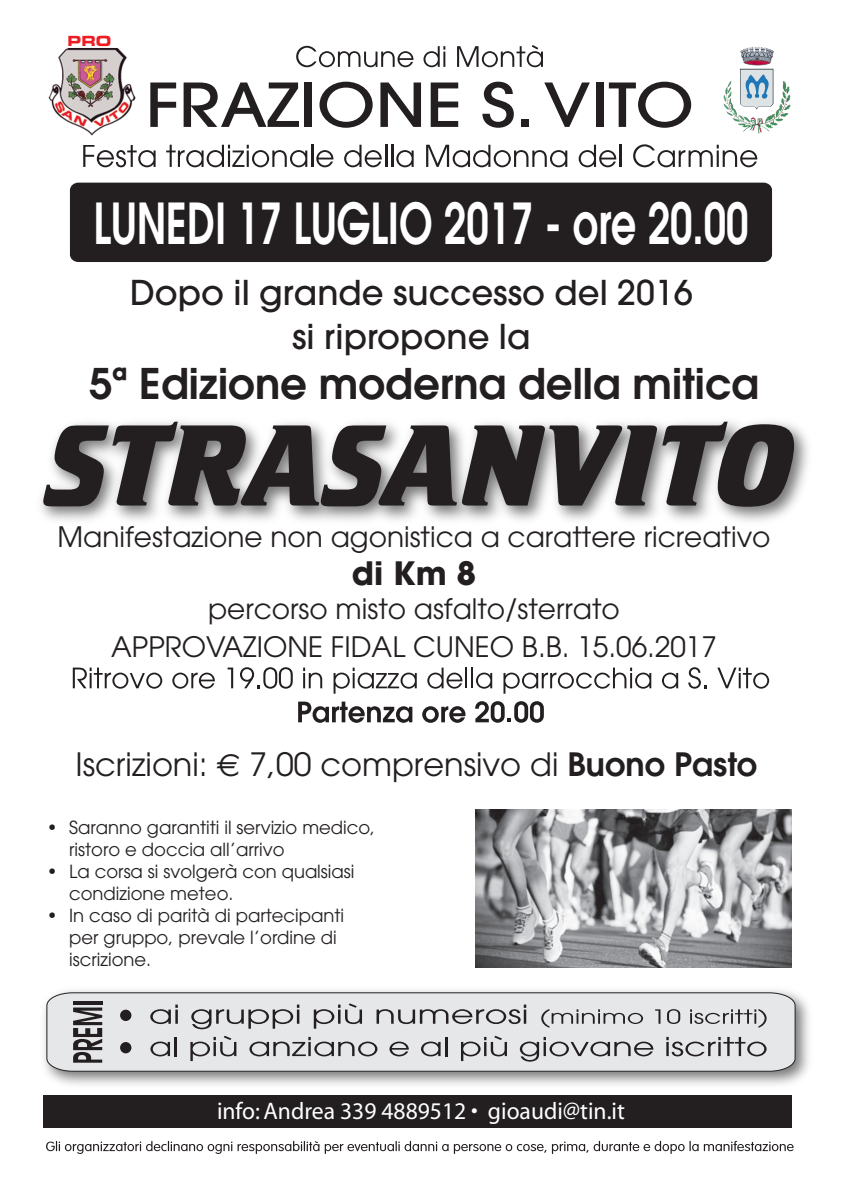
<style>
.page{position:relative;width:842px;height:1191px;background:#fff}
.page>*{position:absolute;margin:0;border:0;box-sizing:border-box;transform-origin:0 0}
.t1{font:600 56px "Avant Garde";color:#fff;scale:.71 1}
.t2{font:600 42px "Avant Garde";color:#231f20}
.t3{font:500 34px/44px "Avant Garde";color:#231f20;text-align:center}
.t4{font:32px "Avant Garde";color:#231f20}
.t5{font:700 32px "Avant Garde";color:#231f20}
.t6{font:28px/38px "Avant Garde";color:#231f20;text-align:center}
.t7{font:600 24px "Myriad Pro";color:#fff}
.t8{font:18px/22px "Avant Garde";color:#231f20}
.t9{font:14px "Eurostile Bold Extended Two";color:#ee1d23}
.s1{font-family:"Euro Sans Std"}
.s2{font-weight:600}
</style>
<div class="page">
<div style="left:70px;top:183px;width:702px;height:79px;background:#231f20;border-radius:8px"></div>
<svg style="left:298px;top:701px;width:114px;height:22px"></svg>
<svg style="left:422px;top:706px;width:43px;height:17px"></svg>
<svg style="left:475px;top:701px;width:69px;height:21px"></svg>
<svg style="left:73px;top:667px;width:89px;height:21px"></svg>
<svg style="left:172px;top:672px;width:43px;height:16px"></svg>
<svg style="left:228px;top:667px;width:5px;height:21px"></svg>
<svg style="left:240px;top:667px;width:53px;height:21px"></svg>
<svg style="left:303px;top:667px;width:19px;height:21px"></svg>
<svg style="left:334px;top:667px;width:83px;height:26px"></svg>
<svg style="left:427px;top:667px;width:35px;height:21px"></svg>
<hr style="left:465px;top:667px;width:2px;height:21px;background:#231f20">
<hr style="left:471px;top:667px;width:2px;height:21px;background:#231f20">
<svg style="left:476px;top:672px;width:16px;height:16px"></svg>
<svg style="left:503px;top:667px;width:148px;height:26px"></svg>
<svg style="left:662px;top:672px;width:16px;height:16px"></svg>
<svg style="left:688px;top:667px;width:18px;height:21px"></svg>
<svg style="left:717px;top:667px;width:52px;height:21px"></svg>
<img style="left:41px;top:426px;width:767px;height:95px">
<svg style="left:43px;top:421px;width:751px;height:86px;background:#6c6a6b"></svg>
<svg style="left:83px;top:145px;width:73px;height:22px"></svg>
<svg style="left:166px;top:145px;width:141px;height:22px"></svg>
<hr style="left:311px;top:145px;width:2px;height:22px;background:#231f20">
<svg style="left:316px;top:150px;width:17px;height:17px"></svg>
<svg style="left:344px;top:145px;width:38px;height:22px"></svg>
<hr style="left:385px;top:145px;width:2px;height:22px;background:#231f20">
<hr style="left:391px;top:145px;width:2px;height:22px;background:#231f20">
<svg style="left:396px;top:150px;width:18px;height:17px"></svg>
<svg style="left:426px;top:145px;width:141px;height:22px"></svg>
<svg style="left:579px;top:145px;width:37px;height:22px"></svg>
<hr style="left:619px;top:145px;width:3px;height:22px;background:#231f20">
<svg style="left:633px;top:144px;width:124px;height:23px"></svg>
<svg style="left:150px;top:82px;width:26px;height:45px"></svg>
<svg style="left:184px;top:82px;width:115px;height:45px"></svg>
<div style="left:304px;top:82px;width:8px;height:45px;background:#231f20"></div>
<svg style="left:319px;top:82px;width:54px;height:46px"></svg>
<svg style="left:380px;top:82px;width:41px;height:45px"></svg>
<svg style="left:431px;top:82px;width:27px;height:45px"></svg>
<svg style="left:482px;top:82px;width:32px;height:46px"></svg>
<div style="left:522px;top:120px;width:7px;height:7px;background:#231f20"></div>
<svg style="left:544px;top:82px;width:46px;height:45px"></svg>
<div style="left:596px;top:82px;width:7px;height:45px;background:#231f20"></div>
<svg style="left:609px;top:82px;width:82px;height:46px"></svg>
<svg style="left:296px;top:46px;width:118px;height:21px"></svg>
<svg style="left:423px;top:46px;width:22px;height:21px"></svg>
<svg style="left:457px;top:45px;width:86px;height:22px"></svg>
<img style="left:48px;top:48px;width:88px;height:88px">
<img style="left:740px;top:47px;width:33px;height:19px">
<img style="left:44px;top:990px;width:765px;height:95px">
<svg style="left:46px;top:992px;width:750px;height:80px;background:#dbdcde"></svg>
<div style="left:120px;top:1042px;width:11px;height:11px;background:#231f20;border-radius:50%"></div>
<svg style="left:150px;top:1041px;width:20px;height:15px"></svg>
<hr style="left:174px;top:1037px;width:3px;height:19px;background:#231f20">
<svg style="left:190px;top:1035px;width:46px;height:26px"></svg>
<svg style="left:249px;top:1037px;width:128px;height:19px;background:#b7b6b8"></svg>
<svg style="left:389px;top:1041px;width:20px;height:15px"></svg>
<svg style="left:421px;top:1037px;width:26px;height:19px"></svg>
<svg style="left:461px;top:1035px;width:46px;height:26px"></svg>
<svg style="left:520px;top:1037px;width:133px;height:24px;background:#bebec0"></svg>
<svg style="left:666px;top:1037px;width:100px;height:19px;background:#b4b4b6"></svg>
<div style="left:120px;top:1009px;width:11px;height:12px;background:#231f20;border-radius:50%"></div>
<svg style="left:150px;top:1004px;width:28px;height:20px"></svg>
<hr style="left:175px;top:1009px;width:3px;height:14px;background:#231f20">
<svg style="left:191px;top:1004px;width:108px;height:25px;background:#bcbcbe"></svg>
<svg style="left:314px;top:1003px;width:48px;height:25px"></svg>
<svg style="left:377px;top:1004px;width:149px;height:20px;background:#b9b9bb"></svg>
<svg style="left:541px;top:1009px;width:102px;height:18px;background:#c0c1c2"></svg>
<svg style="left:655px;top:1009px;width:5px;height:14px"></svg>
<svg style="left:667px;top:1009px;width:13px;height:15px"></svg>
<svg style="left:690px;top:1009px;width:76px;height:18px"></svg>
<svg style="left:73px;top:1007px;width:29px;height:55px;background:#7b7a7b"></svg>
<hr style="left:73px;top:1001px;width:29px;height:3px;background:#231f20">
<svg style="left:46px;top:1140px;width:186px;height:14px"></svg>
<svg style="left:238px;top:1140px;width:81px;height:14px"></svg>
<svg style="left:325px;top:1140px;width:221px;height:14px"></svg>
<svg style="left:552px;top:1141px;width:36px;height:13px"></svg>
<svg style="left:594px;top:1140px;width:199px;height:14px"></svg>
<div style="left:43px;top:1095px;width:749px;height:33px;background:#231f20"></div>
<img style="left:476px;top:809px;width:315px;height:158px">
<p class="t9" style="left:68px;top:31px;width:45px">PRO</p>
<h1 class="t1" style="left:93px;top:186px;width:924px">LUNEDI 17 LUGLIO 2017 - ore 20.00</h1>
<h3 class="t3" style="left:130px;top:270px;width:564px">Dopo il grande successo del 2016 si ripropone la</h3>
<h2 class="t2" style="left:89px;top:356px;width:672px">5ª Edizione moderna della mitica</h2>
<h3 class="t6" style="left:58px;top:517px;width:714px">Manifestazione non agonistica a carattere ricreativo</h3>
<h3 class="t5" style="left:352px;top:552px;width:126px">di Km 8</h3>
<h3 class="t6" style="left:111px;top:589px;width:607px">percorso misto asfalto/sterrato<br>APPROVAZIONE FIDAL CUNEO B.B. 15.06.2017</h3>
<h3 class="t4" style="left:76px;top:746px;width:683px">Iscrizioni: <span class="s1">€</span> 7,00 comprensivo di <span class="s2">Buono Pasto</span></h3>
<p class="t8" style="left:69px;top:816px;width:308px;text-indent:-23px">• Saranno garantiti il servizio medico, ristoro e doccia all’arrivo</p>
<p class="t8" style="left:69px;top:860px;width:287px;text-indent:-23px">• La corsa si svolgerà con qualsiasi condizione meteo.</p>
<p class="t8" style="left:69px;top:904px;width:276px;text-indent:-23px">• In caso di parità di partecipanti per gruppo, prevale l’ordine di iscrizione.</p>
<h3 class="t7" style="left:217px;top:1099px;width:409px">info: Andrea 339 4889512 • gioaudi@tin.it</h3>
</div>
